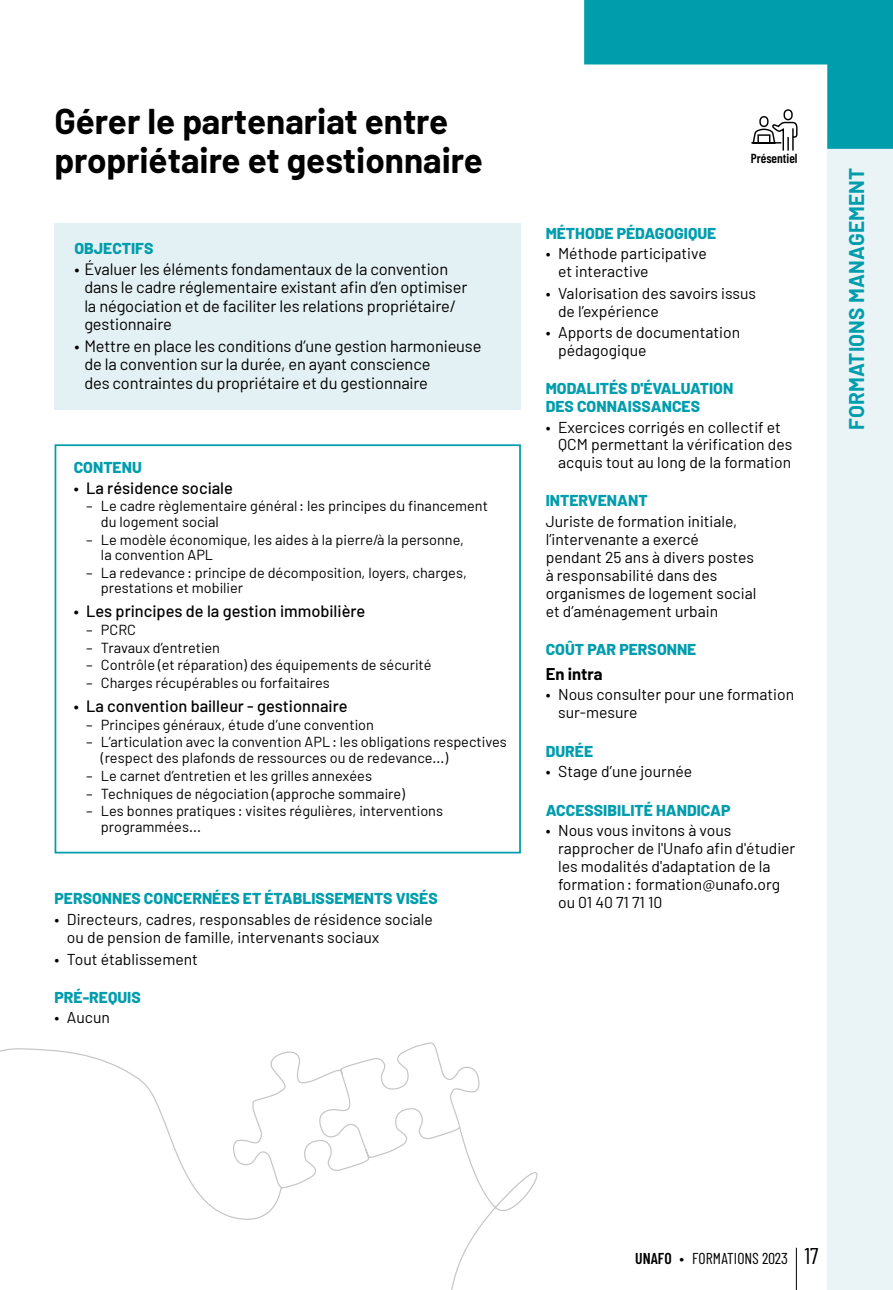
<style>
.page{position:relative;width:893px;height:1290px;background:#fff}
.page>*{position:absolute;margin:0;border:0;box-sizing:border-box;transform-origin:0 0}
.t1{font:700 35px/38.9px "Barlow";color:#000}
.t2{font:700 20.82px "Barlow";letter-spacing:.01em;color:#009dad}
.t3{font:700 16.62px "Barlow";color:#000}
.t4{font:16.45px/18.4px "Barlow";letter-spacing:-.01em;color:#000}
.t5{font:500 16.45px "Barlow";color:#000}
.t6{font:15.75px/18px "Barlow";color:#000}
.t7{font:800 15.75px/18px "Barlow";color:#009dad}
.t8{font:15.75px "Barlow Condensed";color:#000}
.t9{font:14.53px/15.4px "Barlow";color:#000}
.t10{font:600 13.12px "Barlow Condensed";color:#000}
.s1{font-weight:600}
.s2{font-size:22.75px}
</style>
<div class="page">
<hr style="left:796px;top:1248px;width:1px;height:42px;background:#000">
<div style="left:827px;top:130px;width:66px;height:1160px;background:#eaf4f6"></div>
<svg style="left:0;top:1048px;width:230px;height:169px"></svg>
<svg style="left:230px;top:1042px;width:308px;height:248px"></svg>
<div style="left:55px;top:444px;width:466px;height:409px;border:2px solid #009dad"></div>
<div style="left:55px;top:223px;width:466px;height:187px;background:#e4f1f4"></div>
<svg style="left:584px;top:0;width:309px;height:151px"></svg>
<h1 class="t1" style="left:55px;top:102px;width:430px">Gérer le partenariat entre propriétaire et gestionnaire</h1>
<p class="t7" style="left:74px;top:239px;width:81px">OBJECTIFS</p>
<p class="t4" style="left:84px;top:259px;width:384px;text-indent:-10px">• Évaluer les éléments fondamentaux de la convention dans le cadre réglementaire existant afin d’en optimiser la négociation et de faciliter les relations propriétaire/ gestionnaire</p>
<p class="t4" style="left:84px;top:336px;width:399px;text-indent:-10px">• Mettre en place les conditions d’une gestion harmonieuse de la convention sur la durée, en ayant conscience<br>des contraintes du propriétaire et du gestionnaire</p>
<p class="t7" style="left:74px;top:458px;width:70px">CONTENU</p>
<p class="t5" style="left:74px;top:478px;width:161px">• La résidence sociale</p>
<p class="t9" style="left:101px;top:498px;width:389px;text-indent:-15px">– Le cadre règlementaire général: les principes du financement du logement social</p>
<p class="t9" style="left:101px;top:531px;width:365px;text-indent:-15px">– Le modèle économique, les aides à la pierre/à la personne, la convention APL</p>
<p class="t9" style="left:101px;top:565px;width:367px;text-indent:-15px">– La redevance: principe de décomposition, loyers, charges, prestations et mobilier</p>
<p class="t5" style="left:74px;top:601px;width:293px">• Les principes de la gestion immobilière</p>
<p class="t9" style="left:86px;top:621px;width:52px">– PCRC</p>
<p class="t9" style="left:86px;top:639px;width:136px">– Travaux d’entretien</p>
<p class="t9" style="left:86px;top:657px;width:347px">– Contrôle (et réparation) des équipements de sécurité</p>
<p class="t9" style="left:86px;top:675px;width:245px">– Charges récupérables ou forfaitaires</p>
<p class="t5" style="left:74px;top:696px;width:275px">• La convention bailleur - gestionnaire</p>
<p class="t9" style="left:86px;top:716px;width:289px">– Principes généraux, étude d’une convention</p>
<p class="t9" style="left:101px;top:734px;width:407px;text-indent:-15px">– L’articulation avec la convention APL: les obligations respectives (respect des plafonds de ressources ou de redevance...)</p>
<p class="t9" style="left:86px;top:767px;width:287px">– Le carnet d’entretien et les grilles annexées</p>
<p class="t9" style="left:86px;top:785px;width:320px">– Techniques de négociation (approche sommaire)</p>
<p class="t9" style="left:101px;top:803px;width:344px;text-indent:-15px">– Les bonnes pratiques : visites régulières, interventions programmées...</p>
<p class="t7" style="left:55px;top:889px;width:385px">PERSONNES CONCERNÉES ET ÉTABLISSEMENTS VISÉS</p>
<p class="t6" style="left:67px;top:910px;width:368px;text-indent:-12px">• Directeurs, cadres, responsables de résidence sociale ou de pension de famille, intervenants sociaux</p>
<p class="t6" style="left:55px;top:949px;width:145px">• Tout établissement</p>
<p class="t7" style="left:55px;top:988px;width:88px">PRÉ-REQUIS</p>
<p class="t6" style="left:55px;top:1008px;width:57px">• Aucun</p>
<p class="t10" style="left:751px;top:149px;width:48px">Présentiel</p>
<p class="t7" style="left:546px;top:224px;width:172px">MÉTHODE PÉDAGOGIQUE</p>
<p class="t6" style="left:558px;top:244px;width:150px;text-indent:-12px">• Méthode participative et interactive</p>
<p class="t6" style="left:558px;top:284px;width:199px;text-indent:-12px">• Valorisation des savoirs issus de l’expérience</p>
<p class="t6" style="left:558px;top:323px;width:184px;text-indent:-12px">• Apports de documentation pédagogique</p>
<p class="t7" style="left:546px;top:379px;width:189px">MODALITÉS D'ÉVALUATION<br>DES CONNAISSANCES</p>
<p class="t6" style="left:558px;top:417px;width:236px;text-indent:-12px">• Exercices corrigés en collectif et<br>QCM permettant la vérification des acquis tout au long de la formation</p>
<p class="t7" style="left:546px;top:492px;width:103px">INTERVENANT</p>
<p class="t6" style="left:546px;top:512px;width:212px">Juriste de formation initiale, l’intervenante a exercé pendant 25 ans à divers postes à responsabilité dans des organismes de logement social et d’aménagement urbain</p>
<p class="t7" style="left:546px;top:640px;width:152px">COÛT PAR PERSONNE</p>
<p class="t3" style="left:546px;top:664px;width:58px">En intra</p>
<p class="t6" style="left:558px;top:685px;width:238px;text-indent:-12px">• Nous consulter pour une formation sur-mesure</p>
<p class="t7" style="left:546px;top:742px;width:49px">DURÉE</p>
<p class="t6" style="left:546px;top:762px;width:148px">• Stage d’une journée</p>
<p class="t7" style="left:546px;top:801px;width:186px">ACCESSIBILITÉ HANDICAP</p>
<p class="t6" style="left:558px;top:821px;width:239px;text-indent:-12px">• Nous vous invitons à vous rapprocher de l'Unafo afin d'étudier les modalités d'adaptation de la formation: formation@unafo.org ou 01 40 71 71 10</p>
<h2 class="t2" style="left:844px;top:430px;width:264px;rotate:-90deg">FORMATIONS MANAGEMENT</h2>
<p class="t8" style="left:635px;top:1248px;width:185px"><span class="s1">UNAFO</span> • FORMATIONS 2023 <span class="s2">17</span></p>
</div>
